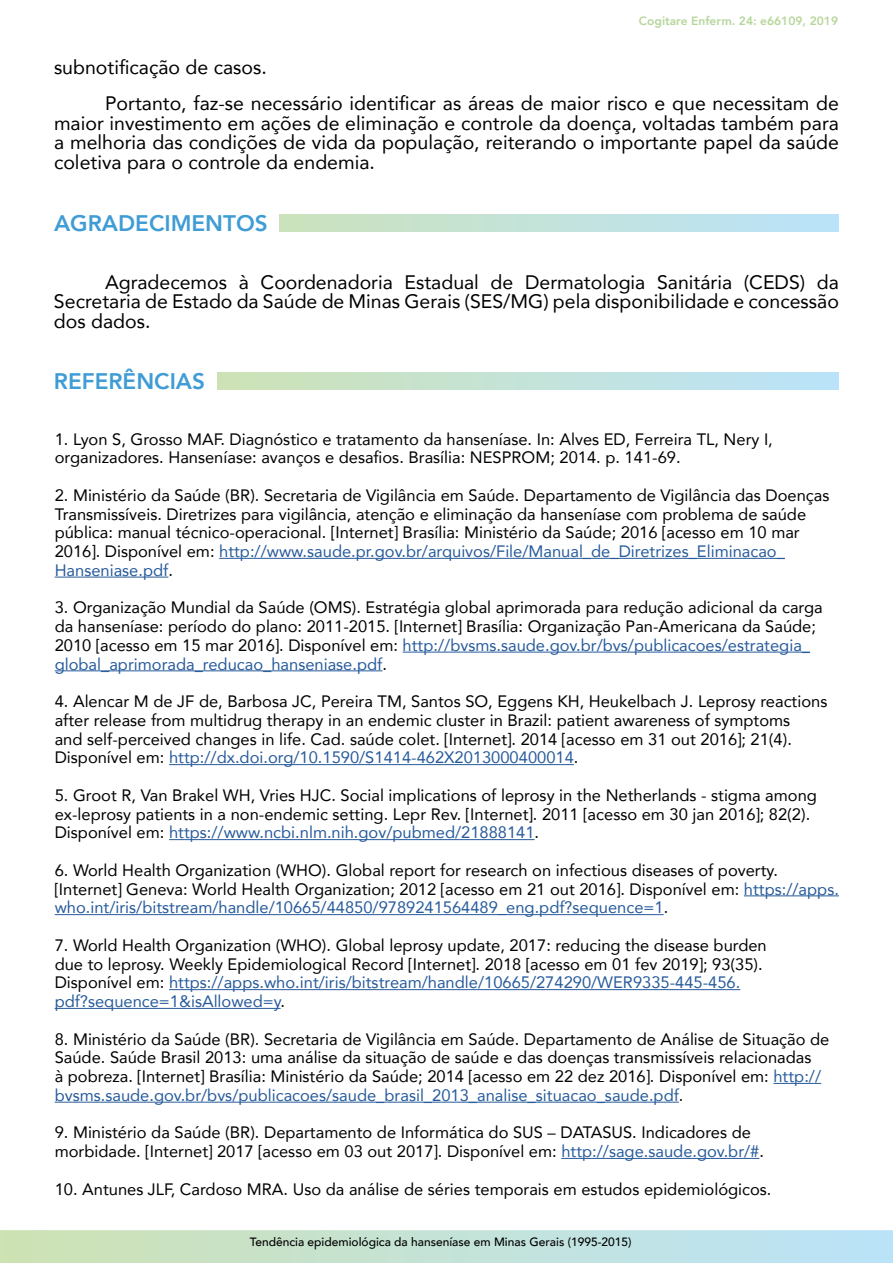
<style>
.page{position:relative;width:893px;height:1263px;background:#fff}
.page>*{position:absolute;margin:0;border:0;box-sizing:border-box;transform-origin:0 0}
.t1{font:800 22.5px "Avenir";color:#409cd4}
.t2{font:19.5px/19.5px "Avenir";color:#000;text-align:justify}
.t3{font:16.5px/18.8px "Avenir";color:#000}
.t4{font:500 12px "Avenir";color:#000}
.t5{font:800 12px "Avenir";color:#b7d69b}
.s1{color:#275b9b}
</style>
<div class="page">
<svg style="left:0;top:1230px;width:893px;height:33px;background:#c4e2d6"></svg>
<div style="left:279px;top:215px;width:560px;height:16px;background:linear-gradient(to right,#cce2bd,#bae3fb)"></div>
<div style="left:218px;top:373px;width:621px;height:16px;background:linear-gradient(to right,#cde2b5,#bae3fb)"></div>
<hr style="left:219px;top:558px;width:566px;height:1px;background:#275b9b">
<hr style="left:55px;top:577px;width:113px;height:1px;background:#275b9b">
<hr style="left:403px;top:652px;width:407px;height:1px;background:#275b9b">
<hr style="left:55px;top:670px;width:327px;height:1px;background:#275b9b">
<hr style="left:169px;top:764px;width:405px;height:1px;background:#275b9b">
<hr style="left:169px;top:839px;width:366px;height:1px;background:#275b9b">
<hr style="left:744px;top:895px;width:95px;height:1px;background:#275b9b">
<hr style="left:55px;top:914px;width:609px;height:1px;background:#275b9b">
<hr style="left:169px;top:989px;width:571px;height:1px;background:#275b9b">
<hr style="left:55px;top:1008px;width:226px;height:1px;background:#275b9b">
<hr style="left:773px;top:1083px;width:48px;height:1px;background:#275b9b">
<hr style="left:55px;top:1102px;width:624px;height:1px;background:#275b9b">
<hr style="left:561px;top:1158px;width:198px;height:1px;background:#275b9b">
<p class="t5" style="left:639px;top:12px;width:201px">Cogitare Enferm. 24: e66109, 2019</p>
<p class="t2" style="left:105px;top:48px;width:735px;line-height:36.5px;text-indent:-51px">subnotificação de casos.<br>Portanto, faz-se necessário identificar as áreas de maior risco e que necessitam de</p>
<p class="t2" style="left:54px;top:112px;width:786px">maior investimento em ações de eliminação e controle da doença, voltadas também para a melhoria das condições de vida da população, reiterando o importante papel da saúde coletiva para o controle da endemia.</p>
<h1 class="t1" style="left:54px;top:206px;width:215px">AGRADECIMENTOS</h1>
<p class="t2" style="left:54px;top:272px;width:786px;text-indent:51px">Agradecemos à Coordenadoria Estadual de Dermatologia Sanitária (CEDS) da Secretaria de Estado da Saúde de Minas Gerais (SES/MG) pela disponibilidade e concessão dos dados.</p>
<h1 class="t1" style="left:54px;top:364px;width:153px">REFERÊNCIAS</h1>
<p class="t3" style="left:55px;top:429px;width:720px">1. Lyon S, Grosso MAF. Diagnóstico e tratamento da hanseníase. In: Alves ED, Ferreira TL, Nery I, organizadores. Hanseníase: avanços e desafios. Brasília: NESPROM; 2014. p. 141-69.</p>
<p class="t3" style="left:55px;top:485px;width:776px">2. Ministério da Saúde (BR). Secretaria de Vigilância em Saúde. Departamento de Vigilância das Doenças Transmissíveis. Diretrizes para vigilância, atenção e eliminação da hanseníase com problema de saúde pública: manual técnico-operacional. [Internet] Brasília: Ministério da Saúde; 2016 [acesso em 10 mar 2016]. Disponível em: <span class="s1">http://www.saude.pr.gov.br/arquivos/File/Manual_de_Diretrizes_Eliminacao_ Hanseniase.pdf</span>.</p>
<p class="t3" style="left:55px;top:598px;width:769px">3. Organização Mundial da Saúde (OMS). Estratégia global aprimorada para redução adicional da carga da hanseníase: período do plano: 2011-2015. [Internet] Brasília: Organização Pan-Americana da Saúde; 2010 [acesso em 15 mar 2016]. Disponível em: <span class="s1">http://bvsms.saude.gov.br/bvs/publicacoes/estrategia_ global_aprimorada_reducao_hanseniase.pdf</span>.</p>
<p class="t3" style="left:55px;top:691px;width:774px">4. Alencar M de JF de, Barbosa JC, Pereira TM, Santos SO, Eggens KH, Heukelbach J. Leprosy reactions after release from multidrug therapy in an endemic cluster in Brazil: patient awareness of symptoms<br>and self-perceived changes in life. Cad. saúde colet. [Internet]. 2014 [acesso em 31 out 2016]; 21(4).<br>Disponível em: <span class="s1">http://dx.doi.org/10.1590/S1414-462X2013000400014</span>.</p>
<p class="t3" style="left:55px;top:785px;width:764px">5. Groot R, Van Brakel WH, Vries HJC. Social implications of leprosy in the Netherlands - stigma among ex-leprosy patients in a non-endemic setting. Lepr Rev. [Internet]. 2011 [acesso em 30 jan 2016]; 82(2).<br>Disponível em: <span class="s1">https://www.ncbi.nlm.nih.gov/pubmed/21888141</span>.</p>
<p class="t3" style="left:55px;top:860px;width:786px">6. World Health Organization (WHO). Global report for research on infectious diseases of poverty. [Internet] Geneva: World Health Organization; 2012 [acesso em 21 out 2016]. Disponível em: <span class="s1">https://apps. who.int/iris/bitstream/handle/10665/44850/9789241564489_eng.pdf?sequence=1</span>.</p>
<p class="t3" style="left:55px;top:935px;width:714px">7. World Health Organization (WHO). Global leprosy update, 2017: reducing the disease burden due to leprosy. Weekly Epidemiological Record [Internet]. 2018 [acesso em 01 fev 2019]; 93(35).<br>Disponível em: <span class="s1">https://apps.who.int/iris/bitstream/handle/10665/274290/WER9335-445-456. pdf?sequence=1&amp;isAllowed=y</span>.</p>
<p class="t3" style="left:55px;top:1029px;width:776px">8. Ministério da Saúde (BR). Secretaria de Vigilância em Saúde. Departamento de Análise de Situação de Saúde. Saúde Brasil 2013: uma análise da situação de saúde e das doenças transmissíveis relacionadas<br>à pobreza. [Internet] Brasília: Ministério da Saúde; 2014 [acesso em 22 dez 2016]. Disponível em: <span class="s1">http:// bvsms.saude.gov.br/bvs/publicacoes/saude_brasil_2013_analise_situacao_saude.pdf</span>.</p>
<p class="t3" style="left:55px;top:1123px;width:711px">9. Ministério da Saúde (BR). Departamento de Informática do SUS – DATASUS. Indicadores de morbidade. [Internet] 2017 [acesso em 03 out 2017]. Disponível em: <span class="s1">http://sage.saude.gov.br/#</span>.</p>
<p class="t3" style="left:55px;top:1179px;width:718px">10. Antunes JLF, Cardoso MRA. Uso da análise de séries temporais em estudos epidemiológicos.</p>
<p class="t4" style="left:250px;top:1232px;width:383px">Tendência epidemiológica da hanseníase em Minas Gerais (1995-2015)</p>
</div>
